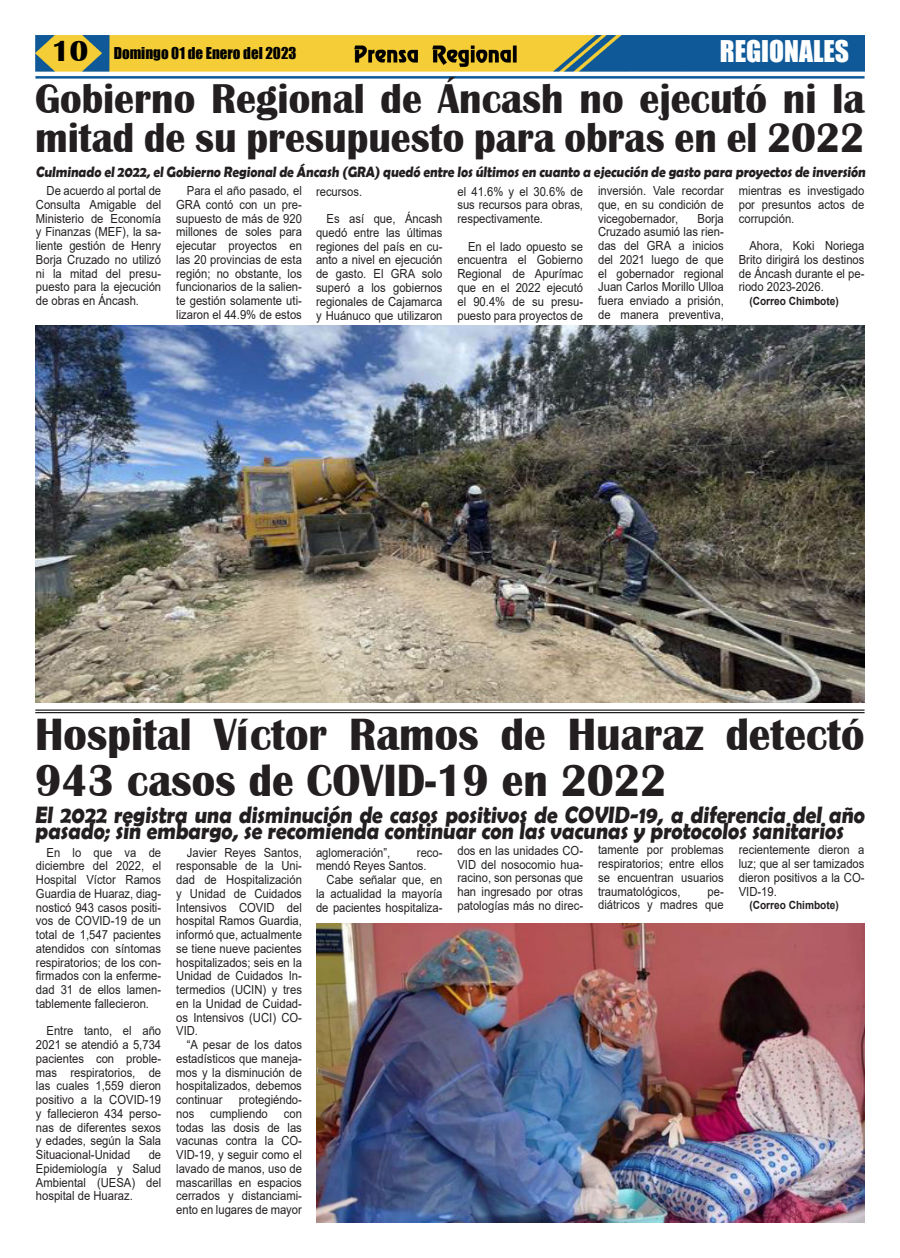
<style>
.page{position:relative;width:900px;height:1258px;background:#fff}
.page>*{position:absolute;margin:0;border:0;box-sizing:border-box;transform-origin:0 0}
.t1{font:700 46.5px/46.2px "Britannic";color:#231f20;scale:.93 1}
.t2{font:700 42.88px/38.8px "Britannic";color:#231f20;scale:.93 1}
.t3{font:27.5px "Impact";color:#fff}
.t4{font:700 23.75px "Berlin Sans FB Demi";color:#231f20;scale:.9 1}
.t5{font:700 15px "Berlin Sans FB Demi";color:#231f20;scale:.89 1}
.t6{font:15px "Impact";color:#000}
.t7{font:12.5px/13.8px "Arial";color:#231f20;text-align:justify;scale:.9 1}
.t8{font:700 11.25px "Arial";color:#231f20;scale:.9 1}
.s1{font-family:"Britannic";font-weight:700;font-size:30px}
</style>
<div class="page">
<img style="left:35px;top:35px;width:830px;height:36px">
<hr style="left:35px;top:76px;width:830px;height:3px;background:#0f5998">
<img style="left:351px;top:41px;width:169px;height:27px">
<img style="left:36px;top:325px;width:829px;height:377px">
<hr style="left:35px;top:709px;width:830px;height:2px;background:#231f20">
<hr style="left:35px;top:712px;width:830px;height:1px;background:#231f20">
<img style="left:316px;top:923px;width:549px;height:299px">
<p class="t6" style="left:52px;top:42px;width:246px"><span class="s1">10</span> Domingo 01 de Enero del 2023</p>
<p class="t3" style="left:720px;top:30px;width:131px">REGIONALES</p>
<p class="t2" style="left:35px;top:80px;width:893px">Gobierno Regional de Áncash no ejecutó ni la mitad de su presupuesto para obras en el 2022</p>
<p class="t7" style="left:36px;top:184px;width:141px;text-indent:11px">De acuerdo al portal de Consulta Amigable del Ministerio de Economía y Finanzas (MEF), la sa&shy;liente gestión de Henry Borja Cruzado no utilizó ni la mitad del presu&shy;puesto para la ejecución de obras en Áncash.</p>
<p class="t7" style="left:176px;top:184px;width:141px;text-indent:11px">Para el año pasado, el GRA contó con un pre&shy;supuesto de más de 920 millones de soles para ejecutar proyectos en las 20 provincias de esta región; no obstante, los funcionarios de la salien&shy;te gestión solamente uti&shy;lizaron el 44.9% de estos</p>
<p class="t7" style="left:316px;top:184px;width:53px">recursos.</p>
<p class="t5" style="left:36px;top:163px;width:936px">Culminado el 2022, el Gobierno Regional de Áncash (GRA) quedó entre los últimos en cuanto a ejecución de gasto para proyectos de inversión</p>
<p class="t7" style="left:457px;top:184px;width:141px">el 41.6% y el 30.6% de sus recursos para obras, respectivamente.</p>
<p class="t7" style="left:457px;top:239px;width:141px;text-indent:11px">En el lado opuesto se encuentra el Gobierno Regional de Apurímac que en el 2022 ejecutó el 90.4% de su presu&shy;puesto para proyectos de</p>
<p class="t7" style="left:598px;top:184px;width:141px">inversión. Vale recordar que, en su condición de vicegobernador,</p>
<p class="t7" style="left:739px;top:184px;width:141px">mientras es investigado por presuntos actos de corrupción.</p>
<p class="t7" style="left:739px;top:239px;width:141px;text-indent:11px">Ahora, Koki Noriega Brito dirigirá los destinos de Áncash durante el pe&shy;riodo 2023-2026.</p>
<p class="t8" style="left:749px;top:293px;width:101px">(Correo Chimbote)</p>
<p class="t7" style="left:316px;top:212px;width:142px;text-indent:11px">Es así que, Áncash quedó entre las últimas regiones del país en cu&shy;anto a nivel en ejecución de gasto. El GRA solo superó a los gobiernos regionales de Cajamarca y Huánuco que utilizaron</p>
<p class="t7" style="left:598px;top:211px;width:141px;text-indent:99px">Borja Cruzado asumió las rien&shy;das del GRA a inicios del 2021 luego de que el gobernador regional Juan Carlos Morillo Ulloa fuera enviado a prisión, de manera preventiva,</p>
<p class="t1" style="left:35px;top:711px;width:893px">Hospital Víctor Ramos de Huaraz detectó<br>943 casos de COVID-19 en 2022</p>
<p class="t4" style="left:35px;top:801px;width:927px">El 2022 registra una disminución de casos positivos de COVID-19, a diferencia del año</p>
<p class="t4" style="left:35px;top:817px;width:903px">pasado; sin embargo, se recomienda continuar con las vacunas y protocolos sanitarios</p>
<p class="t7" style="left:457px;top:843px;width:141px">dos en las unidades CO-VID del nosocomio hua&shy;racino, son personas que han ingresado por otras patologías más no direc-</p>
<p class="t7" style="left:598px;top:843px;width:141px">tamente por problemas respiratorios; entre ellos se encuentran usuarios traumatológicos,</p>
<p class="t7" style="left:739px;top:843px;width:141px">recientemente dieron a luz; que al ser tamizados dieron positivos a la CO-VID-19.</p>
<p class="t8" style="left:749px;top:897px;width:101px">(Correo Chimbote)</p>
<p class="t7" style="left:176px;top:845px;width:141px;text-indent:11px">Javier Reyes Santos, responsable de la Uni&shy;dad de Hospitalización y Unidad de Cuidados Intensivos COVID del hospital Ramos Guardia, informó que, actualmente se tiene nueve pacientes hospitalizados; seis en la Unidad de Cuidados In&shy;termedios (UCIN) y tres en la Unidad de Cuidad&shy;os Intensivos (UCI) CO-VID.</p>
<p class="t7" style="left:176px;top:1038px;width:141px;text-indent:11px">“A pesar de los datos estadísticos que maneja&shy;mos y la disminución de hospitalizados, debemos continuar</p>
<p class="t7" style="left:36px;top:845px;width:141px;text-indent:11px">En lo que va de diciembre del 2022, el Hospital Víctor Ramos Guardia de Huaraz, diag&shy;nosticó 943 casos positi&shy;vos de COVID-19 de un total de 1,547 pacientes atendidos con síntomas respiratorios; de los con&shy;firmados con la enferme&shy;dad 31 de ellos lamen&shy;tablemente fallecieron.</p>
<p class="t7" style="left:36px;top:1024px;width:141px;text-indent:11px">Entre tanto, el año 2021 se atendió a 5,734 pacientes con proble&shy;mas respiratorios, de las cuales 1,559 dieron positivo a la COVID-19 y fallecieron 434 perso&shy;nas de diferentes sexos y edades, según la Sala Situacional-Unidad</p>
<p class="t7" style="left:316px;top:845px;width:84px">aglomeración”,</p>
<p class="t7" style="left:316px;top:845px;width:142px;text-indent:101px">reco&shy;mendó Reyes Santos.</p>
<p class="t7" style="left:316px;top:873px;width:142px;text-indent:11px">Cabe señalar que, en la actualidad la mayoría de pacientes hospitaliza-</p>
<p class="t7" style="left:598px;top:884px;width:141px;text-align:right">pe-<br>diátricos y madres que</p>
<p class="t7" style="left:239px;top:1093px;width:72px">protegiéndo-</p>
<p class="t7" style="left:176px;top:1106px;width:22px">nos</p>
<p class="t7" style="left:210px;top:1106px;width:65px">cumpliendo</p>
<p class="t7" style="left:176px;top:1106px;width:141px;text-indent:108px">con todas las dosis de las vacunas contra la CO-VID-19, y seguir como el lavado de manos, uso de mascarillas en espacios cerrados y distanciami&shy;ento en lugares de mayor</p>
<p class="t7" style="left:36px;top:1148px;width:141px;text-indent:113px">de Epidemiología y Salud Ambiental (UESA) del hospital de Huaraz.</p>
</div>
